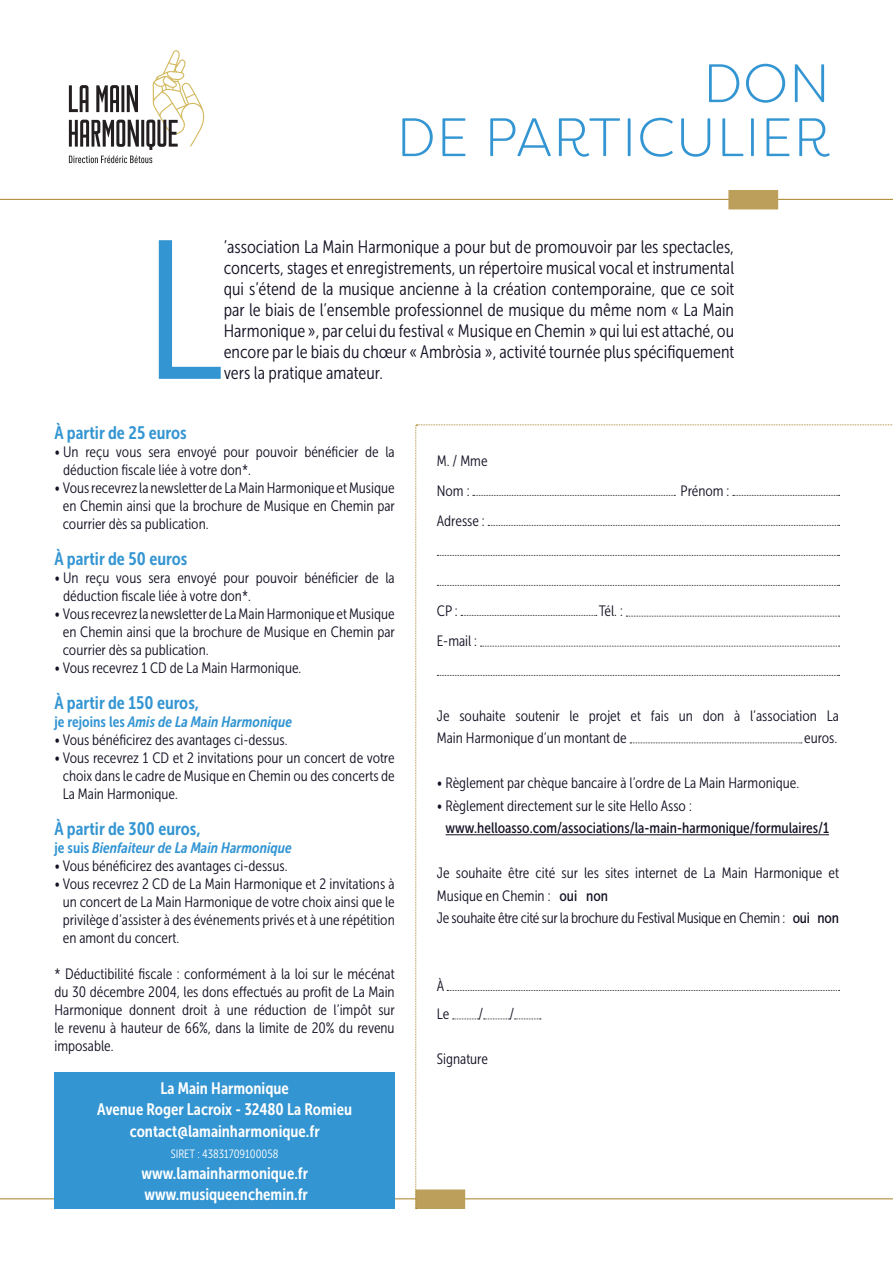
<style>
.page{position:relative;width:893px;height:1263px;background:#fff}
.page>*{position:absolute;margin:0;border:0;box-sizing:border-box;transform-origin:0 0}
.t1{font:197.25px "Museo Sans Cond 300";color:#3395d2}
.t2{font:300 54px/54px "Filson Soft";letter-spacing:.02em;color:#3395d2;text-align:right}
.t3{font:18px/21px "Museo Sans Cond 300";color:#131123;text-align:justify}
.t4{font:18px "Museo Sans Cond 700";color:#3395d2}
.t5{font:16.5px/21px "Museo Sans Cond 700";color:#fff;text-align:center}
.t6{font:15px/18px "Museo Sans Cond 300";color:#131123}
.t7{font:italic 15px "Museo Sans Cond 700";color:#3395d2}
.t8{font:15px "Museo Sans Cond 500";color:#131123}
.t9{font:12px "Museo Sans Cond 300";color:#fff}
.s1{font-style:normal}
.s2{font-family:"Museo Sans Cond 500"}
</style>
<div class="page">
<hr style="left:0;top:1198px;width:893px;height:1px;background:#a78126">
<hr style="left:0;top:199px;width:893px;height:1px;background:#a78126">
<div style="left:728px;top:190px;width:50px;height:19px;background:#bd9f5c"></div>
<svg style="left:415px;top:424px;width:478px;height:785px"></svg>
<div style="left:55px;top:1072px;width:340px;height:137px;background:#3395d2"></div>
<svg style="left:69px;top:50px;width:135px;height:113px"></svg>
<h2 class="t2" style="left:397px;top:56px;width:435px">DON<br>DE PARTICULIER</h2>
<h1 class="t1" style="left:144px;top:205px;width:81px">L</h1>
<p class="t3" style="left:224px;top:236px;width:512px">’association La Main Harmonique a pour but de promouvoir par les spectacles, concerts, stages et enregistrements, un répertoire musical vocal et instrumental qui s’étend de la musique ancienne à la création contemporaine, que ce soit par le biais de l’ensemble professionnel de musique du même nom « La Main Harmonique », par celui du festival « Musique en Chemin » qui lui est attaché, ou encore par le biais du chœur « Ambròsia », activité tournée plus spécifiquement vers la pratique amateur.</p>
<p class="t4" style="left:55px;top:422px;width:134px">À partir de 25 euros</p>
<p class="t6" style="left:63px;top:443px;width:333px;text-indent:-9px">• Un reçu vous sera envoyé pour pouvoir bénéficier de la déduction fiscale liée à votre don*.</p>
<p class="t6" style="left:63px;top:479px;width:334px;text-align:justify;text-indent:-8px">• Vous recevrez la newsletter de La Main Harmonique et Musique en Chemin ainsi que la brochure de Musique en Chemin par courrier dès sa publication.</p>
<p class="t4" style="left:55px;top:548px;width:134px">À partir de 50 euros</p>
<p class="t6" style="left:63px;top:569px;width:333px;text-indent:-9px">• Un reçu vous sera envoyé pour pouvoir bénéficier de la déduction fiscale liée à votre don*.</p>
<p class="t6" style="left:63px;top:605px;width:334px;text-align:justify;text-indent:-8px">• Vous recevrez la newsletter de La Main Harmonique et Musique en Chemin ainsi que la brochure de Musique en Chemin par courrier dès sa publication.</p>
<p class="t6" style="left:55px;top:659px;width:248px">• Vous recevrez 1 CD de La Main Harmonique.</p>
<p class="t4" style="left:55px;top:692px;width:146px">À partir de 150 euros,</p>
<p class="t7" style="left:55px;top:713px;width:239px"><span class="s1">je rejoins les</span> Amis de La Main Harmonique</p>
<p class="t6" style="left:55px;top:731px;width:234px">• Vous bénéficirez des avantages ci-dessus.</p>
<p class="t6" style="left:63px;top:749px;width:333px;text-align:justify;text-indent:-8px">• Vous recevrez 1 CD et 2 invitations pour un concert de votre choix dans le cadre de Musique en Chemin ou des concerts de La Main Harmonique.</p>
<p class="t4" style="left:55px;top:818px;width:148px">À partir de 300 euros,</p>
<p class="t7" style="left:55px;top:839px;width:239px"><span class="s1">je suis</span> Bienfaiteur de La Main Harmonique</p>
<p class="t6" style="left:55px;top:857px;width:234px">• Vous bénéficirez des avantages ci-dessus.</p>
<p class="t6" style="left:63px;top:875px;width:333px;text-align:justify;text-indent:-8px">• Vous recevrez 2 CD de La Main Harmonique et 2 invitations à un concert de La Main Harmonique de votre choix ainsi que le privilège d’assister à des événements privés et à une répétition en amont du concert.</p>
<p class="t6" style="left:55px;top:965px;width:342px;text-align:justify">* Déductibilité fiscale : conformément à la loi sur le mécénat du 30 décembre 2004, les dons effectués au profit de La Main Harmonique donnent droit à une réduction de l’impôt sur le revenu à hauteur de 66%, dans la limite de 20% du revenu imposable.</p>
<p class="t5" style="left:97px;top:1078px;width:256px">La Main Harmonique<br>Avenue Roger Lacroix - 32480 La Romieu contact@lamainharmonique.fr</p>
<p class="t9" style="left:171px;top:1147px;width:109px">SIRET : 43831709100058</p>
<p class="t5" style="left:141px;top:1162px;width:168px;text-align:left">www.lamainharmonique.fr www.musiqueenchemin.fr</p>
<p class="t6" style="left:437px;top:446px;width:52px;line-height:30px">M. / Mme<br>Nom :</p>
<p class="t6" style="left:437px;top:512px;width:49px">Adresse :</p>
<p class="t6" style="left:437px;top:602px;width:22px">CP :</p>
<p class="t6" style="left:599px;top:602px;width:26px">Tél. :</p>
<p class="t6" style="left:437px;top:632px;width:42px">E-mail :</p>
<p class="t6" style="left:681px;top:482px;width:50px">Prénom :</p>
<p class="t6" style="left:437px;top:704px;width:403px;line-height:22.5px">Je souhaite soutenir le projet et fais un don à l’association La<br>Main Harmonique d’un montant de</p>
<p class="t6" style="left:804px;top:729px;width:35px">euros.</p>
<p class="t6" style="left:437px;top:774px;width:364px">• Règlement par chèque bancaire à l’ordre de La Main Harmonique.</p>
<p class="t6" style="left:437px;top:797px;width:256px">• Règlement directement sur le site Hello Asso :</p>
<p class="t8" style="left:446px;top:820px;width:385px">www.helloasso.com/associations/la-main-harmonique/formulaires/1</p>
<p class="t6" style="left:437px;top:862px;width:403px;line-height:22.5px">Je souhaite être cité sur les sites internet de La Main Harmonique et<br>Musique en Chemin : <span class="s2">oui non<br></span>Je souhaite être cité sur la brochure du Festival Musique en Chemin : <span class="s2">oui non</span></p>
<p class="t6" style="left:437px;top:971px;width:14px;line-height:28.5px">À<br>Le</p>
<p class="t6" style="left:478px;top:1005px;width:6px">/</p>
<p class="t6" style="left:509px;top:1005px;width:6px">/</p>
<p class="t6" style="left:437px;top:1050px;width:53px">Signature</p>
</div>
